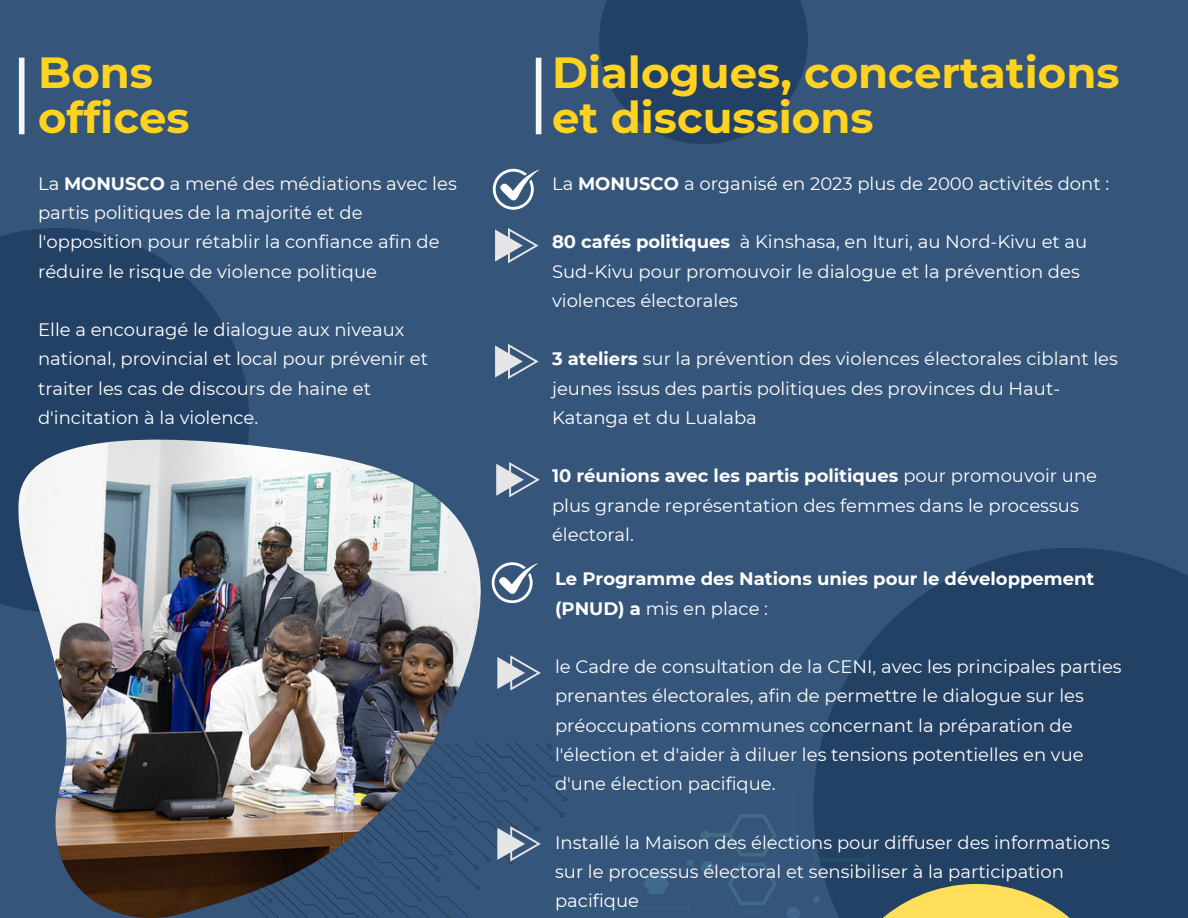
<style>
.page{position:relative;width:1188px;height:918px;background:#36557a}
.page>*{position:absolute;margin:0;border:0;box-sizing:border-box;transform-origin:0 0}
.t1{font:700 43.5px/45px "Montserrat";color:#ffd320}
.t2{font:18px/29.2px "Montserrat";color:#fff}
.t3{font:700 18px/29.2px "Montserrat";color:#fff}
.s1{font-weight:700}
.s2{font-weight:400}
</style>
<div class="page">
<div style="left:0;top:228px;width:249px;height:384px;background:#234164"></div>
<div style="left:813px;top:548px;width:375px;height:370px;background:#234164"></div>
<svg style="left:599px;top:0;width:209px;height:144px"></svg>
<img style="left:18px;top:440px;width:462px;height:478px">
<div style="left:19px;top:58px;width:6px;height:76px;background:#f6f6f6"></div>
<div style="left:536px;top:58px;width:5px;height:76px;background:#f6f6f6"></div>
<svg style="left:883px;top:884px;width:187px;height:34px;fill:#ffde59"></svg>
<hr style="left:817px;top:858px;width:50px;height:3px;background:#2f748e">
<div style="left:863px;top:855px;width:9px;height:9px;background:#254a6b;border-radius:50%"></div>
<hr style="left:793px;top:791px;width:3px;height:50px;background:#2f748e">
<div style="left:790px;top:787px;width:9px;height:9px;background:#345a7d;border-radius:50%"></div>
<hr style="left:556px;top:906px;width:133px;height:4px;background:#345a7d">
<svg style="left:644px;top:872px;width:25px;height:22px"></svg>
<svg style="left:687px;top:814px;width:154px;height:104px"></svg>
<svg style="left:495px;top:228px;width:44px;height:35px"></svg>
<svg style="left:495px;top:344px;width:44px;height:35px"></svg>
<svg style="left:496px;top:462px;width:44px;height:35px"></svg>
<svg style="left:497px;top:655px;width:44px;height:35px"></svg>
<svg style="left:249px;top:743px;width:320px;height:175px"></svg>
<svg style="left:493px;top:169px;width:47px;height:40px"></svg>
<svg style="left:492px;top:562px;width:47px;height:41px"></svg>
<p class="t1" style="left:38px;top:50px;width:116px">Bons</p>
<p class="t1" style="left:38px;top:95px;width:153px">offices</p>
<p class="t2" style="left:38px;top:169px;width:420px">La <span class="s1">MONUSCO</span> a mené des médiations avec les partis politiques de la majorité et de l'opposition pour rétablir la confiance afin de réduire le risque de violence politique</p>
<p class="t2" style="left:38px;top:315px;width:392px">Elle a encouragé le dialogue aux niveaux national, provincial et local pour prévenir et traiter les cas de discours de haine et d'incitation à la violence.</p>
<p class="t1" style="left:552px;top:50px;width:569px">Dialogues, concertations et discussions</p>
<p class="t2" style="left:552px;top:169px;width:559px">La <span class="s1">MONUSCO</span> a organisé en 2023 plus de 2000 activités dont :</p>
<p class="t2" style="left:552px;top:227px;width:537px"><span class="s1">80 cafés politiques</span> à Kinshasa, en Ituri, au Nord-Kivu et au<br>Sud-Kivu pour promouvoir le dialogue et la prévention des violences électorales</p>
<p class="t2" style="left:552px;top:344px;width:567px"><span class="s1">3 ateliers</span> sur la prévention des violences électorales ciblant les jeunes issus des partis politiques des provinces du Haut-<br>Katanga et du Lualaba</p>
<p class="t2" style="left:552px;top:461px;width:546px"><span class="s1">10 réunions avec les partis politiques</span> pour promouvoir une plus grande représentation des femmes dans le processus électoral.</p>
<p class="t3" style="left:555px;top:564px;width:541px">Le Programme des Nations unies pour le développement (PNUD) a <span class="s2">mis en place :</span></p>
<p class="t2" style="left:555px;top:652px;width:568px">le Cadre de consultation de la CENI, avec les principales parties prenantes électorales, afin de permettre le dialogue sur les préoccupations communes concernant la préparation de l'élection et d'aider à diluer les tensions potentielles en vue d'une élection pacifique.</p>
<p class="t2" style="left:555px;top:827px;width:556px">Installé la Maison des élections pour diffuser des informations sur le processus électoral et sensibiliser à la participation pacifique</p>
</div>
